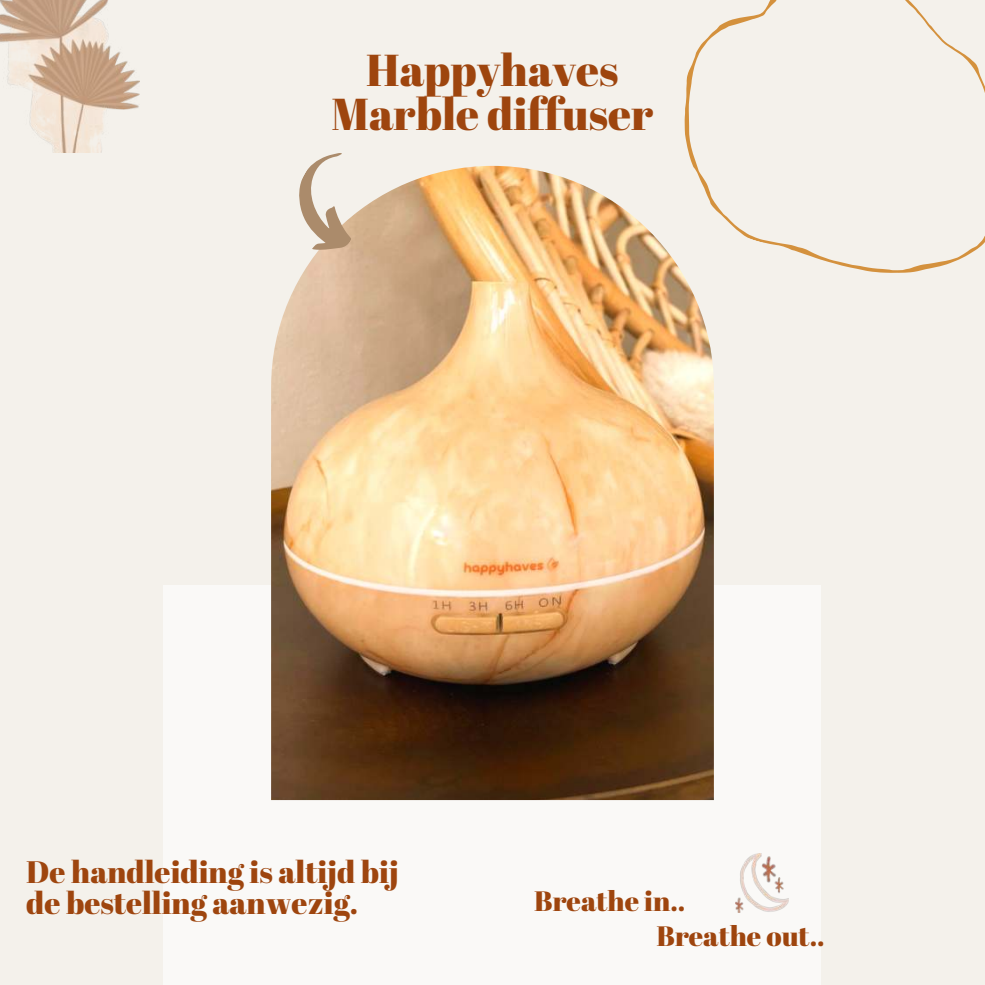
<style>
.page{position:relative;width:985px;height:985px;background:#fff}
.page>*{position:absolute;margin:0;border:0;box-sizing:border-box;transform-origin:0 0}
.t1{font:44.62px/44.6px "Abril Fatface";color:#9e450e;text-align:center}
.t2{font:31.06px/30.7px "Abril Fatface";color:#9e450e}
.t3{font:28px "Abril Fatface";color:#9e450e}
</style>
<div class="page">
<div style="left:0;top:0;width:984px;height:984px;background:#f4f1eb"></div>
<div style="left:163px;top:585px;width:657px;height:399px;background:#faf9f7"></div>
<svg style="left:684px;top:0;width:300px;height:273px"></svg>
<img style="left:271px;top:166px;width:442px;height:634px">
<img style="left:0;top:0;width:139px;height:152px">
<img style="left:735px;top:853px;width:53px;height:59px">
<svg style="left:298px;top:153px;width:53px;height:97px"></svg>
<h1 class="t1" style="left:331px;top:46px;width:323px">Happyhaves<br>Marble diffuser</h1>
<p class="t2" style="left:26px;top:855px;width:374px">De handleiding is altijd bij de bestelling aanwezig.</p>
<p class="t3" style="left:534px;top:880px;width:152px">Breathe in..</p>
<p class="t3" style="left:656px;top:916px;width:169px">Breathe out..</p>
</div>
